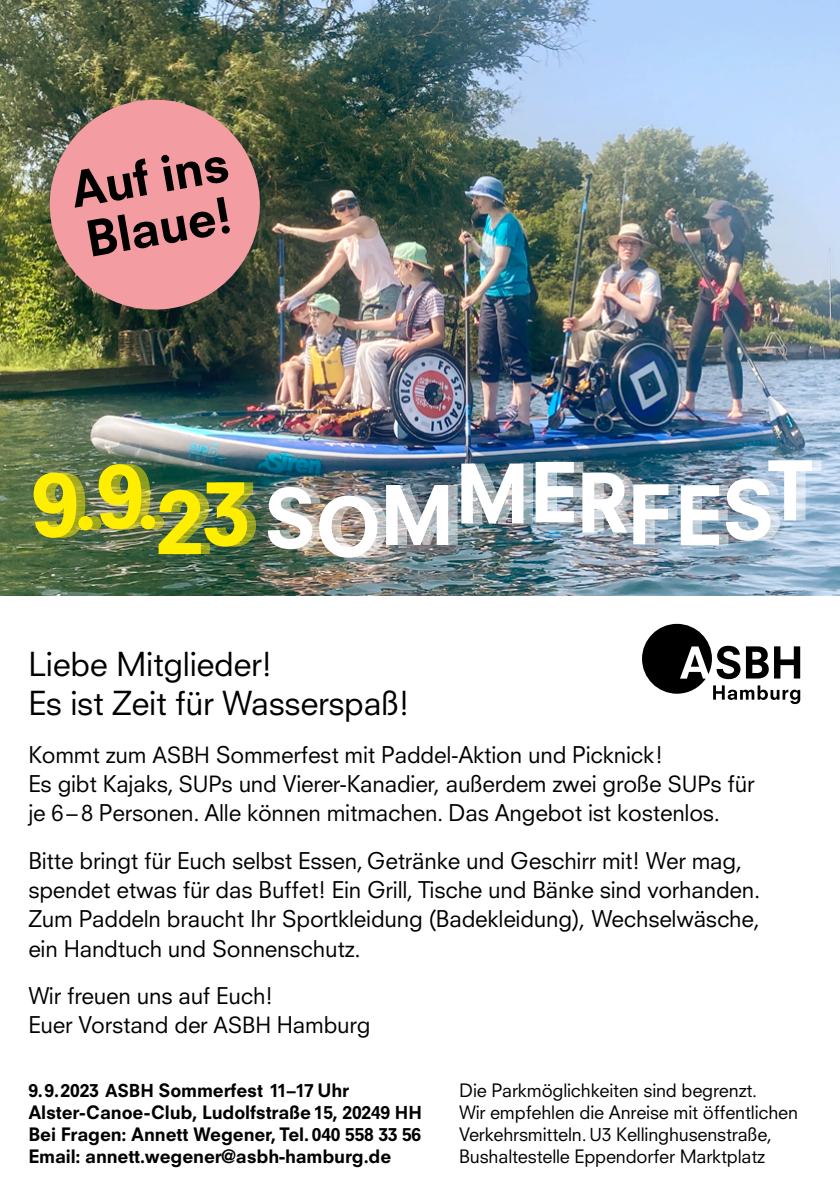
<style>
.page{position:relative;width:840px;height:1191px;background:#fff}
.page>*{position:absolute;margin:0;border:0;box-sizing:border-box;transform-origin:0 0}
.t1{font:800 85.4px "Neuzeit SLT Std";color:#fe0}
.t2{font:800 79.8px "Neuzeit SLT Std";letter-spacing:-.02em;color:#fff}
.t3{font:800 48px/51.2px "Neuzeit SLT Std";color:#000}
.t4{font:32.2px/39px "Neuzeit SLT Std";letter-spacing:-.01em;color:#000}
.t5{font:22.4px/29.2px "Neuzeit SLT Std";letter-spacing:-.01em;color:#000}
.t6{font:800 18px/22px "Neuzeit SLT Std";letter-spacing:-.01em;color:#000}
.t7{font:18px/22px "Neuzeit SLT Std";letter-spacing:-.01em;color:#000}
.s1{font-size:21.8px}
.s2{font-size:17.4px}
</style>
<div class="page">
<img style="left:0;top:0;width:839px;height:595px">
<svg style="left:41px;top:91px;width:227px;height:227px;background:#bb847f"></svg>
<svg style="left:642px;top:624px;width:157px;height:80px"></svg>
<h3 class="t3" style="left:67px;top:165px;width:161px;rotate:-10deg">Auf ins<br>Blaue!</h3>
<h1 class="t1" style="left:31px;top:449px;width:229px">9.9.23</h1>
<h2 class="t2" style="left:263px;top:463px;width:552px">SOMMERFEST</h2>
<h3 class="t4" style="left:28px;top:645px;width:382px">Liebe Mitglieder!<br>Es ist Zeit für Wasserspaß!</h3>
<p class="t5" style="left:28px;top:740px;width:727px">Kommt zum <span class="s1">ASBH</span> Sommerfest mit Paddel-Aktion und Picknick!<br>Es gibt Kajaks, <span class="s1">SUP</span>s und Vierer-Kanadier, außerdem zwei große <span class="s1">SUP</span>s für je <span class="s1">6</span> – <span class="s1">8</span> Personen. Alle können mitmachen. Das Angebot ist kostenlos.</p>
<p class="t5" style="left:28px;top:846px;width:733px">Bitte bringt für Euch selbst Essen, Getränke und Geschirr mit! Wer mag, spendet etwas für das Buffet! Ein Grill, Tische und Bänke sind vorhanden.<br>Zum Paddeln braucht Ihr Sportkleidung (Badekleidung), Wechselwäsche, ein Handtuch und Sonnenschutz.</p>
<p class="t5" style="left:28px;top:981px;width:343px">Wir freuen uns auf Euch!<br>Euer Vorstand der <span class="s1">ASBH</span> Hamburg</p>
<p class="t6" style="left:28px;top:1078px;width:395px"><span class="s2">9</span>.<span class="s2">9</span>.<span class="s2">2023 ASBH</span> Sommerfest <span class="s2">11</span>–<span class="s2">17</span> Uhr Alster-Canoe-Club, Ludolfstraße <span class="s2">15</span>, <span class="s2">20249 HH </span>Bei Fragen: Annett Wegener, Tel. <span class="s2">040 558 33 56<br></span>Email: annett.wegener@asbh-hamburg.de</p>
<p class="t7" style="left:459px;top:1078px;width:340px">Die Parkmöglichkeiten sind begrenzt.<br>Wir empfehlen die Anreise mit öffentlichen Verkehrsmitteln. <span class="s2">U3</span> Kellinghusenstraße, Bushaltestelle Eppendorfer Marktplatz</p>
</div>
